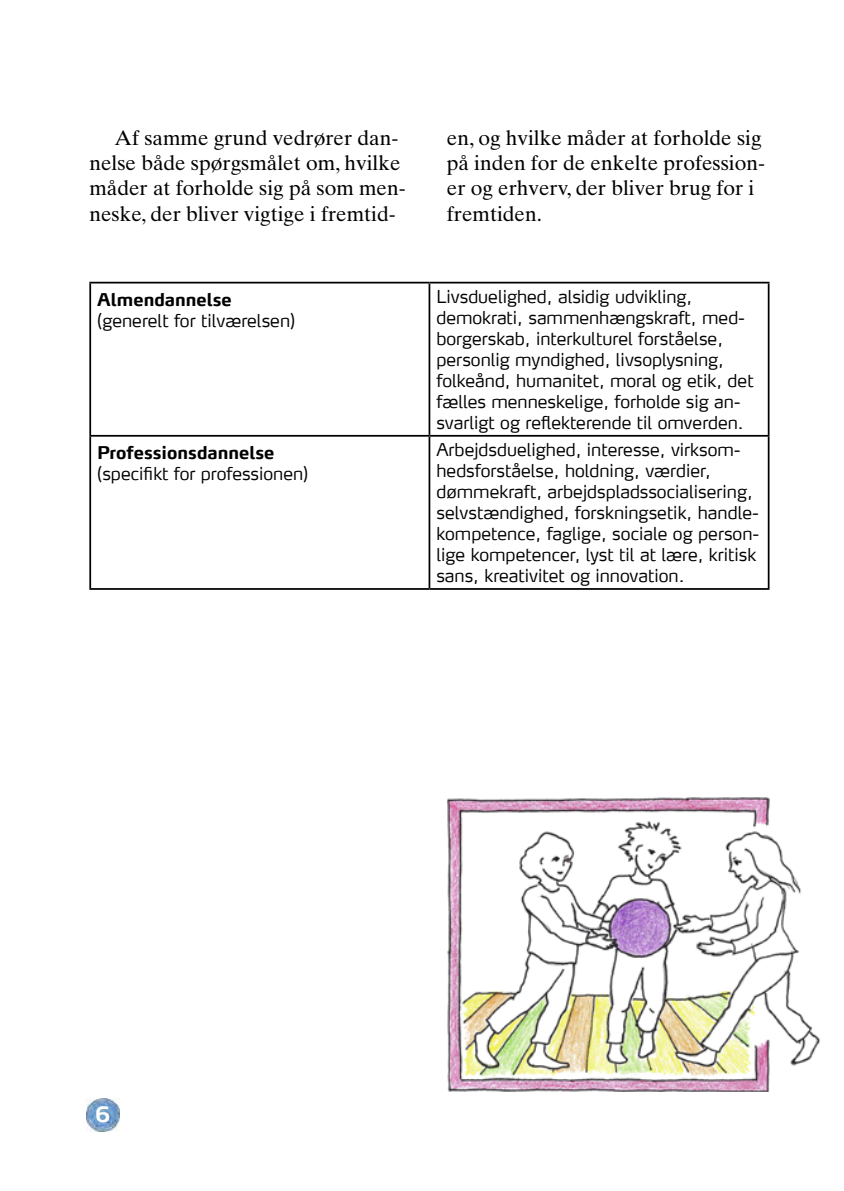
<style>
.page{position:relative;width:844px;height:1191px;background:#fff}
.page>*{position:absolute;margin:0;border:0;box-sizing:border-box;transform-origin:0 0}
.t1{font:21px/25.2px "Times Ten";color:#000}
.t2{font:700 21px "Max LF";color:#fff}
.t3{font:300 17.5px/21px "Max LF";color:#000}
.t4{font:700 17.5px "Max LF";color:#000}
</style>
<div class="page">
<img style="left:87px;top:1099px;width:32px;height:32px">
<hr style="left:89px;top:282px;width:340px;height:1px;background:#000">
<hr style="left:89px;top:283px;width:2px;height:152px;background:#000">
<hr style="left:429px;top:282px;width:340px;height:1px;background:#000">
<hr style="left:428px;top:283px;width:2px;height:152px;background:#000">
<hr style="left:767px;top:283px;width:2px;height:152px;background:#000">
<hr style="left:89px;top:435px;width:340px;height:2px;background:#000">
<hr style="left:89px;top:437px;width:2px;height:151px;background:#000">
<hr style="left:429px;top:435px;width:340px;height:2px;background:#000">
<hr style="left:428px;top:437px;width:2px;height:151px;background:#000">
<hr style="left:767px;top:437px;width:2px;height:151px;background:#000">
<hr style="left:89px;top:588px;width:340px;height:2px;background:#000">
<hr style="left:429px;top:588px;width:340px;height:2px;background:#000">
<img style="left:447px;top:797px;width:373px;height:294px">
<p class="t1" style="left:89px;top:125px;width:318px;text-indent:25px">Af samme grund vedrører dan&shy;nelse både spørgsmålet om, hvilke måder at forholde sig på som men&shy;neske, der bliver vigtige i fremtid-</p>
<p class="t1" style="left:446px;top:125px;width:320px">en, og hvilke måder at forholde sig på inden for de enkelte profession&shy;er og erhverv, der bliver brug for i fremtiden.</p>
<p class="t4" style="left:97px;top:288px;width:136px">Almendannelse</p>
<p class="t3" style="left:97px;top:309px;width:199px">(generelt for tilværelsen)</p>
<p class="t4" style="left:97px;top:441px;width:179px">Professionsdannelse</p>
<p class="t3" style="left:97px;top:462px;width:212px">(specifikt for professionen)</p>
<p class="t3" style="left:436px;top:285px;width:318px">Livsduelighed, alsidig udvikling, demokrati, sammenhængskraft, med&shy;borgerskab, interkulturel forståelse, personlig myndighed, livsoplysning, folkeånd, humanitet, moral og etik, det fælles menneskelige, forholde sig an&shy;svarligt og reflekterende til omverden.</p>
<p class="t3" style="left:436px;top:438px;width:324px">Arbejdsduelighed, interesse, virksom&shy;hedsforståelse, holdning, værdier, dømmekraft, arbejdspladssocialisering, selvstændighed, forskningsetik, handle&shy;kompetence, faglige, sociale og person&shy;lige kompetencer, lyst til at lære, kritisk sans, kreativitet og innovation.</p>
<p class="t2" style="left:95px;top:1101px;width:17px">6</p>
</div>
